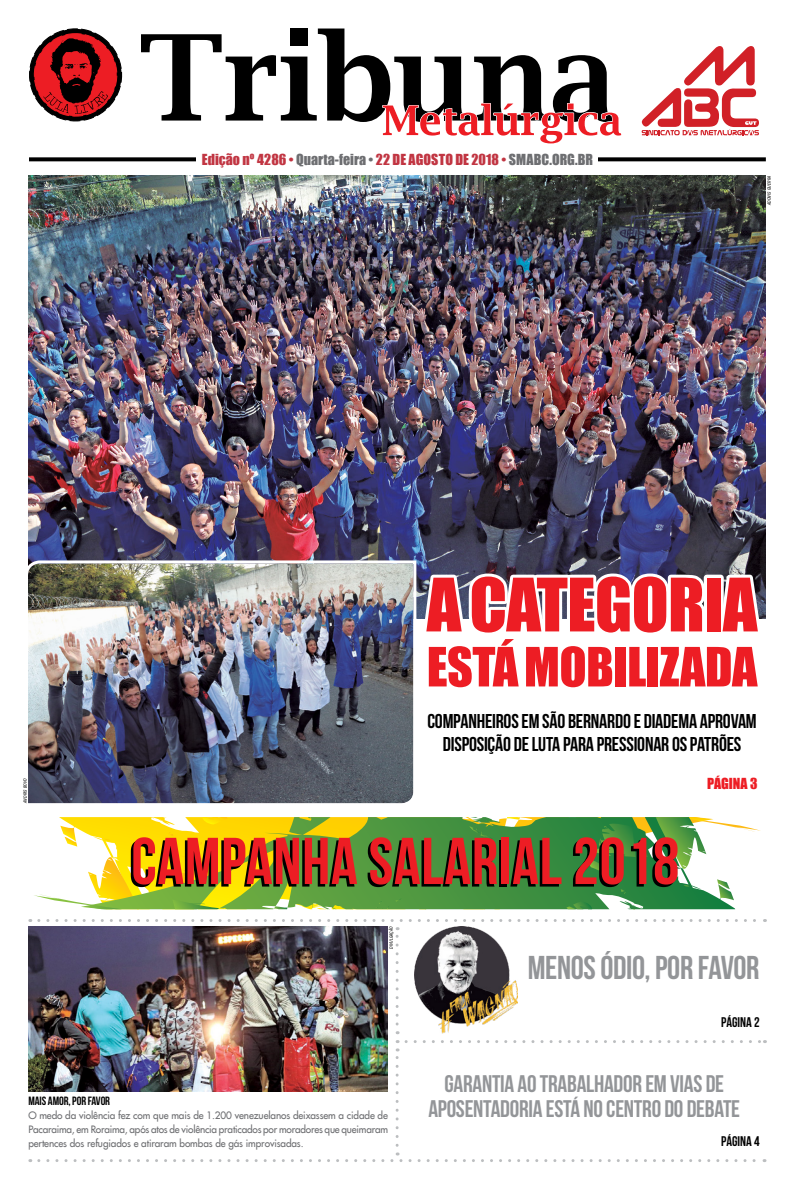
<style>
.page{position:relative;width:794px;height:1191px;background:#fff}
.page>*{position:absolute;margin:0;border:0;box-sizing:border-box;transform-origin:0 0}
.t1{font:68px "Impact";letter-spacing:-.01em;color:#ed1d24}
.t2{font:50px "Impact";letter-spacing:-.01em;color:#ed1d24}
.t3{font:33px "Bebas Neue";letter-spacing:-.01em;color:#939598}
.t4{font:24px/25px "Bebas Neue";letter-spacing:-.01em;color:#939598;text-align:center}
.t5{font:20px/23px "Bebas Neue";letter-spacing:-.01em;color:#000;text-align:center}
.t6{font:14px "Impact";color:#c13542}
.t7{font:14px "Bebas Neue";color:#000}
.t8{font:14px "Impact";color:#ed1d24}
.t9{font:12px "Bebas Neue";letter-spacing:-.01em;color:#000}
.t10{font:10px/14px "Futura";letter-spacing:-.01em;color:#6d6e71;text-align:justify}
.t11{font:italic condensed 4.4px "Swiss 721 BT";letter-spacing:-.01em;color:#000}
.s1{color:#6d6e71}
</style>
<div class="page">
<img style="left:28px;top:176px;width:738px;height:442px">
<svg style="left:357px;top:817px;width:150px;height:92px"></svg>
<svg style="left:395px;top:898px;width:7px;height:3px"></svg>
<svg style="left:376px;top:901px;width:13px;height:8px"></svg>
<div style="left:499px;top:840px;width:7px;height:46px;background:#000"></div>
<svg style="left:60px;top:817px;width:297px;height:92px"></svg>
<svg style="left:367px;top:817px;width:130px;height:70px"></svg>
<div style="left:501px;top:837px;width:8px;height:47px;background:#ed1d24"></div>
<svg style="left:507px;top:817px;width:227px;height:93px"></svg>
<svg style="left:29px;top:157px;width:737px;height:4px"></svg>
<svg style="left:141px;top:29px;width:481px;height:115px"></svg>
<svg style="left:641px;top:46px;width:118px;height:89px"></svg>
<svg style="left:29px;top:28px;width:93px;height:94px"></svg>
<img style="left:28px;top:926px;width:360px;height:165px">
<img style="left:39px;top:919px;width:726px;height:105px">
<svg style="left:406px;top:1040px;width:359px;height:3px"></svg>
<svg style="left:395px;top:1040px;width:3px;height:105px"></svg>
<svg style="left:39px;top:1152px;width:726px;height:10px"></svg>
<div style="left:196px;top:150px;width:402px;height:18px;background:#fff"></div>
<img style="left:28px;top:559px;width:390px;height:245px">
<svg style="left:419px;top:534px;width:346px;height:85px"></svg>
<img style="left:415px;top:926px;width:103px;height:107px">
<p class="t11" style="left:22px;top:803px;width:26px;rotate:-90deg">andris bovo</p>
<h3 class="t6" style="left:202px;top:148px;width:393px">EDIÇÃO Nº 4286 • <span class="s1">QUARTA-FEIRA •</span> 22 DE AGOSTO DE 2018 • <span class="s1">SMABC.ORG.BR</span></h3>
<p class="t11" style="left:766px;top:205px;width:31px;rotate:-90deg">adonis guerra</p>
<h1 class="t1" style="left:427px;top:552px;width:332px">A CATEGORIA</h1>
<h2 class="t2" style="left:427px;top:628px;width:332px">ESTÁ MOBILIZADA</h2>
<h3 class="t5" style="left:427px;top:709px;width:331px">COMPANHEIROS EM SÃO BERNARDO E DIADEMA APROVAM<br>DISPOSIÇÃO DE LUTA PARA PRESSIONAR OS PATRÕES</h3>
<h3 class="t8" style="left:707px;top:772px;width:52px">PÁGINA 3</h3>
<p class="t11" style="left:388px;top:948px;width:24px;rotate:-90deg">divulgação</p>
<h3 class="t3" style="left:528px;top:950px;width:233px">MENOS ÓDIO, POR FAVOR</h3>
<h3 class="t7" style="left:721px;top:1014px;width:40px">PÁGINA 2</h3>
<p class="t9" style="left:28px;top:1093px;width:83px">MAIS AMOR, POR FAVOR</p>
<p class="t10" style="left:28px;top:1107px;width:361px">O medo da violência fez com que mais de 1.200 venezuelanos deixassem a cidade de Pacaraima, em Roraima, após atos de violência praticados por moradores que queimaram pertences dos refugiados e atiraram bombas de gás improvisadas.</p>
<h3 class="t4" style="left:428px;top:1071px;width:313px">GARANTIA AO TRABALHADOR EM VIAS DE<br>APOSENTADORIA ESTÁ NO CENTRO DO DEBATE</h3>
<h3 class="t7" style="left:721px;top:1133px;width:40px">PÁGINA 4</h3>
</div>
